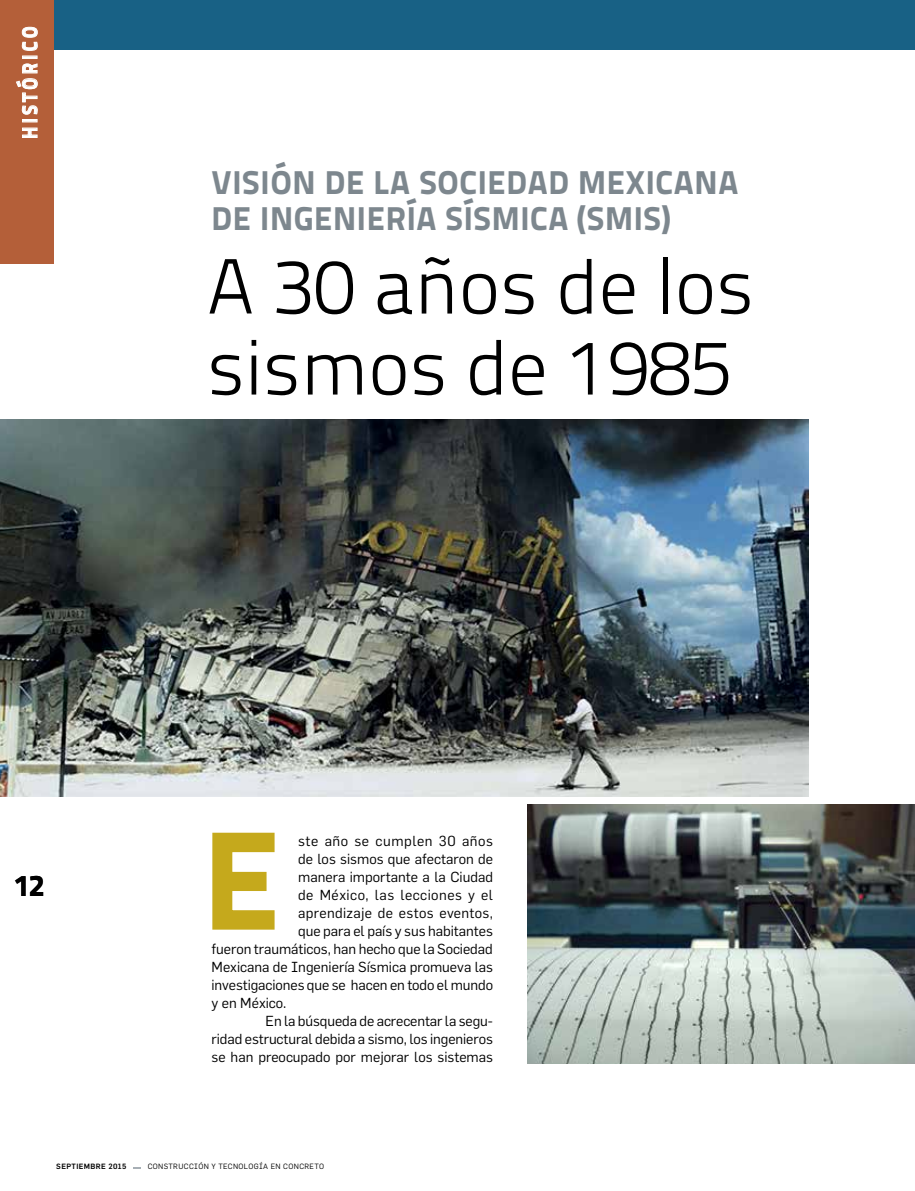
<style>
.page{position:relative;width:915px;height:1191px;background:#fff}
.page>*{position:absolute;margin:0;border:0;box-sizing:border-box;transform-origin:0 0}
.t1{font:700 133.65px "Titillium Text 22 L";color:#c5a91c}
.t2{font:300 78px/81px "Titillium Text 22 L";color:#000}
.t3{font:800 33px/36px "Titillium Text 22 L";letter-spacing:.02em;color:#7d878e}
.t4{font:800 30px "Titillium Text 22 L";color:#000}
.t5{font:800 21px "Titillium Text 22 L";letter-spacing:.2em;color:#fff;scale:.85 1}
.t6{font:14.25px "Flama";color:#000}
.t7{font:14.25px "Flama";letter-spacing:.025em;color:#000}
.t8{font:14.25px "Flama";letter-spacing:.035em;color:#000}
.t9{font:14.25px "Flama";letter-spacing:.04em;color:#000}
.t10{font:7.5px "Flama";letter-spacing:.05em;color:#000}
.t11{font:500 7.5px "Flama";letter-spacing:.05em;color:#000}
</style>
<div class="page">
<svg style="left:133px;top:1167px;width:8px;height:2px"></svg>
<div style="left:0;top:0;width:914px;height:49px;background:#186185"></div>
<img style="left:0;top:420px;width:808px;height:376px">
<svg style="left:212px;top:832px;width:63px;height:98px"></svg>
<div style="left:0;top:0;width:53px;height:263px;background:#b45f39"></div>
<svg style="left:22px;top:127px;width:16px;height:11px"></svg>
<div style="left:22px;top:119px;width:15px;height:3px;border:1px solid #fff"></div>
<svg style="left:16px;top:63px;width:22px;height:52px"></svg>
<div style="left:22px;top:56px;width:15px;height:3px;border:1px solid #fff"></div>
<svg style="left:22px;top:27px;width:16px;height:24px"></svg>
<img style="left:527px;top:805px;width:387px;height:258px">
<h3 class="t5" style="left:13px;top:139px;width:133px;rotate:-90deg">HISTÓRICO</h3>
<h3 class="t3" style="left:211px;top:163px;width:528px">VISIÓN DE LA SOCIEDAD MEXICANA<br>DE INGENIERÍA SÍSMICA (SMIS)</h3>
<h2 class="t2" style="left:207px;top:242px;width:548px">A 30 años de los sismos de 1985</h2>
<h3 class="t4" style="left:14px;top:862px;width:32px">12</h3>
<h1 class="t1" style="left:204px;top:777px;width:76px">E</h1>
<p class="t9" style="left:298px;top:832px;width:196px">ste año se cumplen 30 años</p>
<p class="t6" style="left:298px;top:850px;width:196px">de los sismos que afectaron de</p>
<p class="t6" style="left:298px;top:868px;width:196px">manera importante a la Ciudad</p>
<p class="t8" style="left:298px;top:886px;width:196px">de México, las lecciones y el</p>
<p class="t7" style="left:298px;top:904px;width:196px">aprendizaje de estos eventos,</p>
<p class="t6" style="left:298px;top:922px;width:196px">que para el país y sus habitantes</p>
<p class="t6" style="left:211px;top:940px;width:283px">fueron traumáticos, han hecho que la Sociedad</p>
<p class="t6" style="left:211px;top:958px;width:283px">Mexicana de Ingeniería Sísmica promueva las</p>
<p class="t6" style="left:211px;top:976px;width:283px">investigaciones que se hacen en todo el mundo</p>
<p class="t6" style="left:211px;top:994px;width:76px">y en México.</p>
<p class="t6" style="left:265px;top:1012px;width:229px">En la búsqueda de acrecentar la segu-</p>
<p class="t6" style="left:211px;top:1030px;width:283px">ridad estructural debida a sismo, los ingenieros</p>
<p class="t6" style="left:211px;top:1048px;width:283px">se han preocupado por mejorar los sistemas</p>
<p class="t11" style="left:56px;top:1161px;width:72px">SEPTIEMBRE 2015</p>
<p class="t10" style="left:148px;top:1162px;width:178px">CONSTRUCCIÓN Y TECNOLOGÍA EN CONCRETO</p>
</div>
